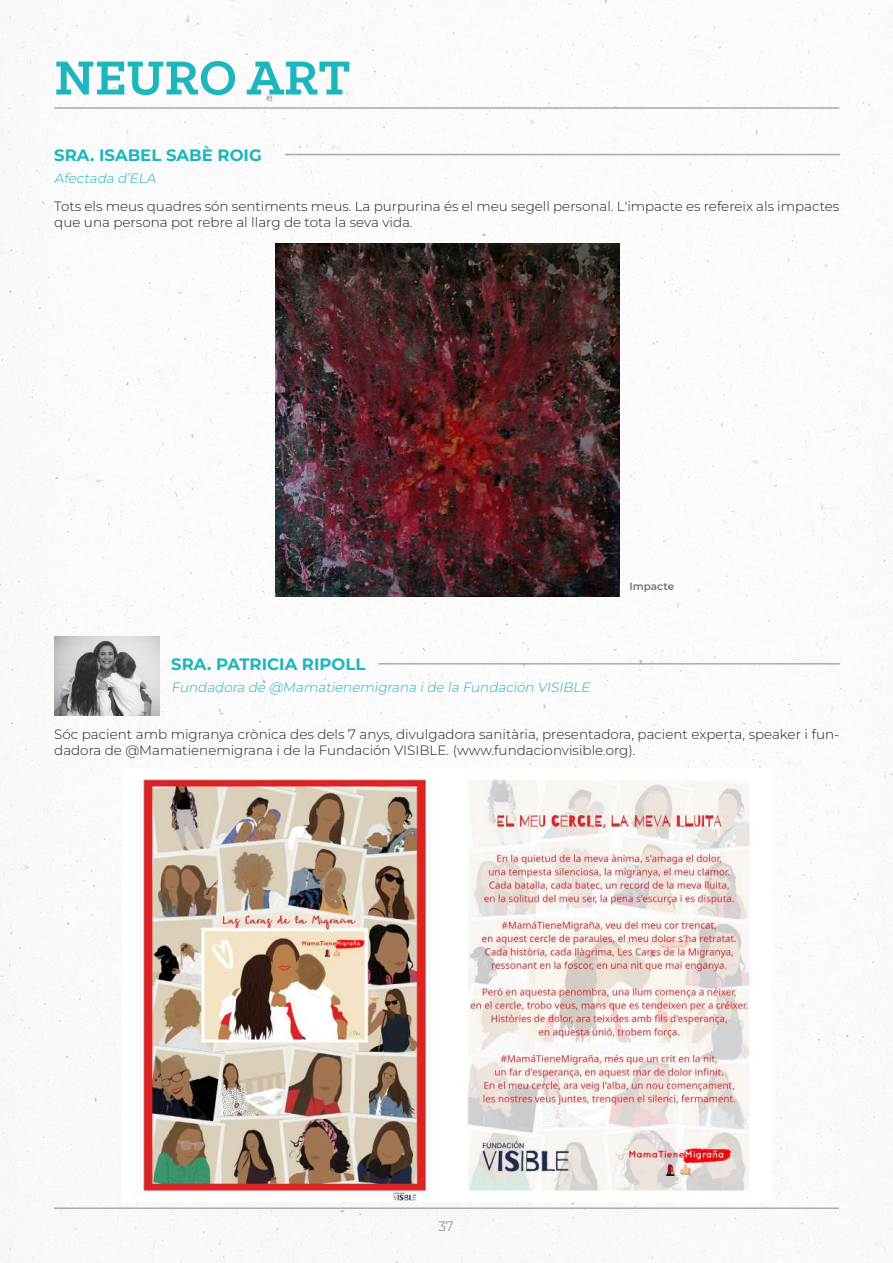
<style>
.page{position:relative;width:893px;height:1263px;background:#fff}
.page>*{position:absolute;margin:0;border:0;box-sizing:border-box;transform-origin:0 0}
.t1{font:700 54px "Klinic Slab";color:#1db6be}
.t2{font:700 16.5px "Montserrat";color:#1db6be}
.t3{font:300 13.5px/16.2px "Montserrat";color:#231f20}
.t4{font:italic 300 13.5px "Montserrat";color:#1db6be}
.t5{font:300 13.5px "Montserrat";color:#6f7274}
.t6{font:600 10.5px "Montserrat";color:#737779}
</style>
<div class="page">
<img style="left:0;top:0;width:893px;height:1263px">
<hr style="left:54px;top:1207px;width:785px;height:2px;background:#ababab">
<hr style="left:54px;top:107px;width:785px;height:2px;background:#ababab">
<hr style="left:285px;top:154px;width:555px;height:1px;background:#ababab">
<img style="left:275px;top:243px;width:344px;height:353px">
<hr style="left:378px;top:663px;width:462px;height:1px;background:#ababab">
<img style="left:54px;top:637px;width:106px;height:79px">
<img style="left:122px;top:769px;width:649px;height:432px">
<h1 class="t1" style="left:54px;top:42px;width:298px">NEURO ART</h1>
<p class="t2" style="left:54px;top:144px;width:209px">SRA. ISABEL SABÈ ROIG</p>
<p class="t4" style="left:54px;top:169px;width:106px">Afectada d’ELA</p>
<p class="t3" style="left:54px;top:198px;width:787px">Tots els meus quadres són sentiments meus. La purpurina és el meu segell personal. L'impacte es refereix als impactes que una persona pot rebre al llarg de tota la seva vida.</p>
<p class="t2" style="left:171px;top:653px;width:196px">SRA. PATRICIA RIPOLL</p>
<p class="t4" style="left:171px;top:679px;width:423px">Fundadora de @Mamatienemigrana ide la Fundación VISIBLE</p>
<p class="t6" style="left:629px;top:580px;width:46px">Impacte</p>
<p class="t3" style="left:54px;top:726px;width:787px">Sóc pacient amb migranya crònica des dels 7 anys, divulgadora sanitària, presentadora, pacient experta, speaker i fun&shy;dadora de @Mamatienemigrana i de la Fundación VISIBLE. (www.fundacionvisible.org).</p>
<p class="t5" style="left:439px;top:1217px;width:17px">37</p>
</div>
